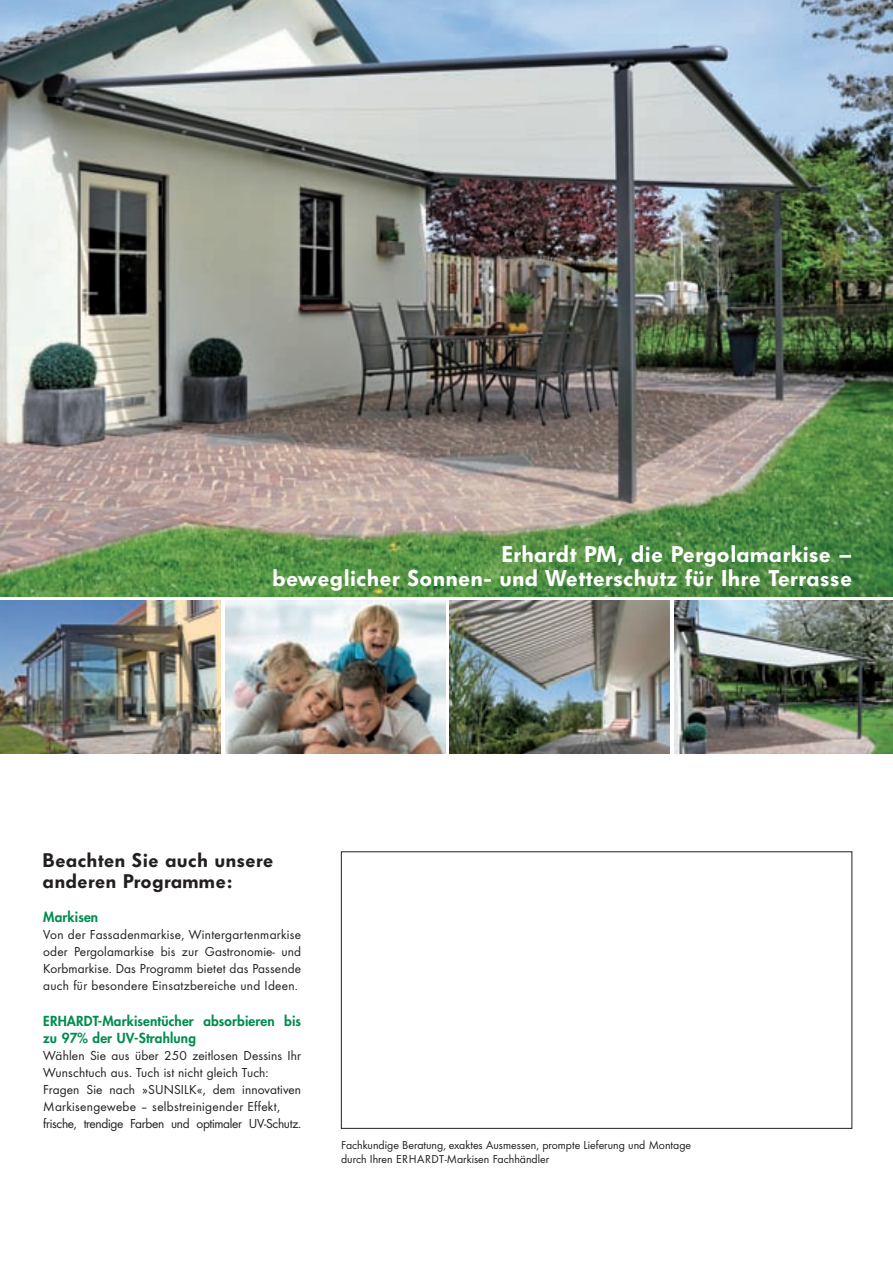
<style>
.page{position:relative;width:893px;height:1264px;background:#fff}
.page>*{position:absolute;margin:0;border:0;box-sizing:border-box;transform-origin:0 0}
.t1{font:22.5px/24px "Fut Dem Bol";letter-spacing:.05em;color:#fff;text-align:right}
.t2{font:19.5px/21.3px "Fut Dem Bol";letter-spacing:.05em;color:#231f20}
.t3{font:13.5px/17px "Futura Boo";letter-spacing:.01em;color:#231f20}
.t4{font:800 13.5px/17px "Futura";letter-spacing:.01em;color:#008c4e}
.t5{font:12px/13.5px "Futura Boo";color:#231f20}
</style>
<div class="page">
<img style="left:0;top:0;width:892px;height:596px">
<img style="left:225px;top:600px;width:220px;height:153px">
<img style="left:0;top:600px;width:221px;height:153px">
<img style="left:449px;top:600px;width:220px;height:153px">
<img style="left:674px;top:600px;width:218px;height:153px">
<h1 class="t1" style="left:273px;top:541px;width:580px">Erhardt PM, die Pergolamarkise –<br>beweglicher Sonnen- und Wetterschutz für Ihre Terrasse</h1>
<h2 class="t2" style="left:43px;top:849px;width:231px">Beachten Sie auch unsere anderen Programme:</h2>
<p class="t4" style="left:43px;top:908px;width:56px">Markisen</p>
<p class="t3" style="left:43px;top:925px;width:259px;text-align:justify">Von der Fassadenmarkise, Wintergartenmarkise oder Pergolamarkise bis zur Gastronomie- und Korbmarkise. Das Programm bietet das Passende auch für besondere Einsatzbereiche und Ideen.</p>
<p class="t4" style="left:43px;top:1011px;width:259px">ERHARDT-Markisentücher absorbieren bis zu 97% der UV-Strahlung</p>
<p class="t3" style="left:43px;top:1046px;width:259px">Wählen Sie aus über 250 zeitlosen Dessins Ihr<br>Wunschtuch aus. Tuch ist nicht gleich Tuch:<br>Fragen Sie nach »Sunsilk</p>
<p class="t3" style="left:43px;top:1080px;width:259px;text-indent:153px">«, dem innovativen<br>Markisengewebe – selbstreinigender Effekt, frische, trendige Farben und optimaler UV-Schutz.</p>
<p class="t5" style="left:341px;top:1137px;width:351px">Fachkundige Beratung, exaktes Ausmessen, prompte Lieferung und Montage durch Ihren Erhardt-Markisen Fachhändler</p>
</div>
